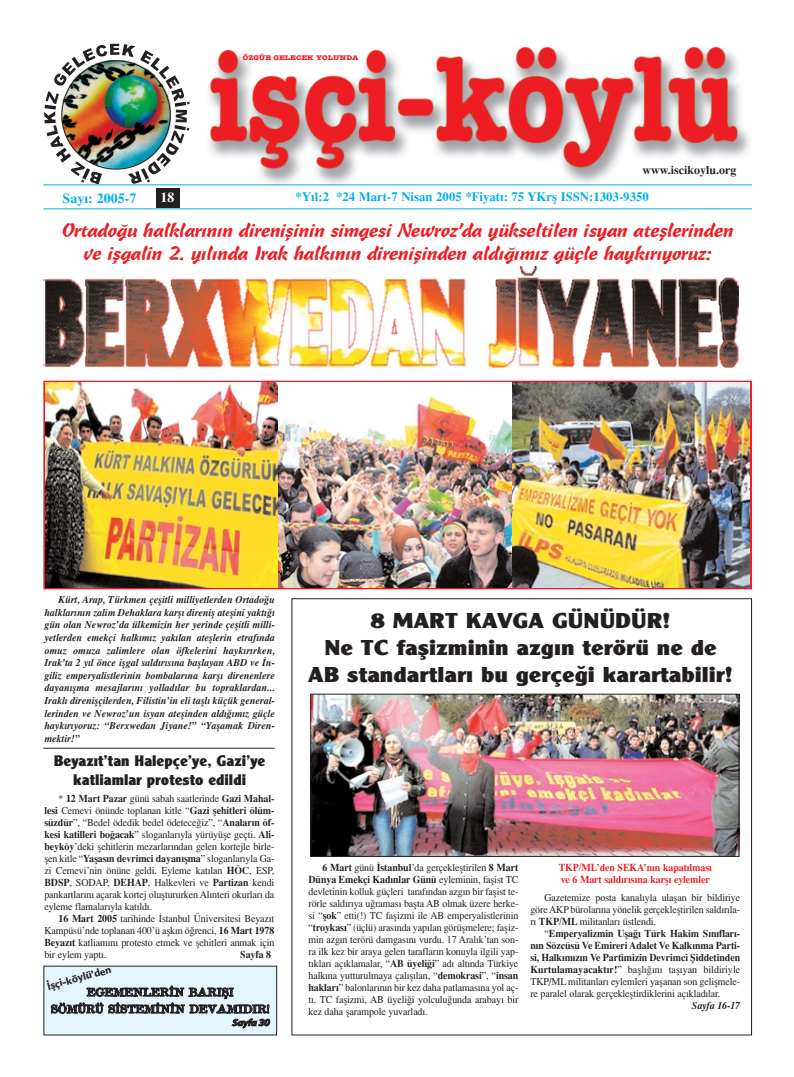
<style>
.page{position:relative;width:794px;height:1077px;background:#fff}
.page>*{position:absolute;margin:0;border:0;box-sizing:border-box;transform-origin:0 0}
.t1{font:700 22.5px/27px "Clearface Got Ex";color:#231f20;text-align:center;scale:1.14 1}
.t2{font:19px/22.8px "Cascade";letter-spacing:-.03em;color:#ee1d23;text-align:center;scale:1.14 1}
.t3{font:700 16px/19.2px "Clearface Got Ex";color:#231f20;text-align:center}
.t4{font:14px "Times Turk B";color:#00aeef}
.t5{font:14px "Times Turk B";color:#fff}
.t6{font:12.8px "Times Turk B";color:#00aeef}
.t7{font:12px/16.8px "Attic Turk";color:#231f20;text-align:center}
.t8{font:12px "Times Turk B";color:#231f20}
.t9{font:10.5px/12px "Times Turk";letter-spacing:-.01em;color:#231f20;text-align:justify;scale:.95 1}
.t10{font:10.5px/12.6px "Times Turk BI";color:#231f20;text-align:justify;scale:.95 1}
.t11{font:10.5px/12px "Times Turk B";letter-spacing:-.01em;color:#231f20;text-align:justify;scale:.95 1}
.t12{font:10.5px/12px "Times Turk B";letter-spacing:-.01em;color:#ee1d23;scale:.95 1}
.t13{font:700 10px "Adver";color:#231f20}
.t14{font:italic 700 9px "Adver";color:#231f20}
.t15{font:700 6.8px "American Typewriter";color:#ee1d23;scale:1.15 1}
.s1{font-family:"Times Turk B"}
.s2{font-family:"Times Turk"}
</style>
<div class="page">
<img style="left:202px;top:46px;width:550px;height:140px">
<img style="left:44px;top:44px;width:146px;height:140px">
<div style="left:43px;top:381px;width:709px;height:208px;border:2px solid #ee1d23"></div>
<div style="left:156px;top:188px;width:23px;height:20px;background:#231f20"></div>
<div style="left:44px;top:966px;width:233px;height:69px;background:#e5f5fc"></div>
<hr style="left:43px;top:184px;width:709px;height:1px;background:#00aeef">
<hr style="left:43px;top:208px;width:709px;height:1px;background:#00aeef">
<img style="left:312px;top:696px;width:426px;height:159px">
<div style="left:310px;top:694px;width:430px;height:163px;border:1px solid #231f20"></div>
<img style="left:43px;top:267px;width:695px;height:102px">
<img style="left:45px;top:383px;width:233px;height:204px">
<img style="left:278px;top:383px;width:235px;height:204px">
<img style="left:513px;top:383px;width:237px;height:204px">
<hr style="left:43px;top:748px;width:232px;height:1px;background:#231f20">
<p class="t15" style="left:243px;top:55px;width:102px">ÖZGÜR GELECEK YOLUNDA</p>
<p class="t8" style="left:642px;top:165px;width:95px">www.iscikoylu.org</p>
<h3 class="t4" style="left:63px;top:192px;width:75px">Say›: 2005-7</h3>
<h3 class="t5" style="left:161px;top:191px;width:15px">18</h3>
<p class="t6" style="left:296px;top:192px;width:355px">*Y›l:2 *24 Mart-7 Nisan 2005 *Fiyat›: 75 YKrfl ISSN:1303-9350</p>
<h2 class="t2" style="left:62px;top:221px;width:591px">Ortado¤u halklar›n›n direniflinin simgesi Newroz’da yükseltilen isyan atefllerinden ve iflgalin 2. y›l›nda Irak halk›n›n direniflinden ald›¤›m›z güçle hayk›r›yoruz:</h2>
<p class="t10" style="left:44px;top:594px;width:244px;text-indent:14px">Kürt, Arap, Türkmen çeflitli milliyetlerden Ortado¤u halklar›n›n zalim Dehaklara karfl› direnifl ateflini yakt›¤› gün olan Newroz’da ülkemizin her yerinde çeflitli milli&shy;yetlerden emekçi halk›m›z yak›lan atefllerin etraf›nda omuz omuza zalimlere olan öfkelerini hayk›r›rken, Irak’ta 2 y›l önce iflgal sald›r›s›na bafllayan ABD ve ‹n&shy;giliz emperyalistlerinin bombalar›na karfl› direnenlere dayan›flma mesajlar›n› yollad›lar bu topraklardan...<br>Irakl› direniflçilerden, Filistin’in eli tafll› küçük general&shy;lerinden ve Newroz’un isyan ateflinden ald›¤›m›z güçle hayk›r›yoruz: “Berxwedan Jiyane!” “Yaflamak Diren&shy;mektir!”</p>
<h3 class="t3" style="left:54px;top:753px;width:213px">Beyaz›t’tan Halepçe’ye, Gazi’ye katliamlar protesto edildi</h3>
<p class="t9" style="left:44px;top:793px;width:244px;text-indent:14px">* <span class="s1">12 Mart Pazar</span> günü sabah saatlerinde <span class="s1">Gazi Mahal&shy;lesi</span> Cemevi önünde toplanan kitle “<span class="s1">Gazi flehitleri ölüm&shy;süzdür</span>”, “Bedel ödedik bedel ödetece¤iz”, “<span class="s1">Analar›n öf&shy;kesi katilleri bo¤acak</span>” sloganlar›yla yürüyüfle geçti. <span class="s1">Ali&shy;beyköy</span>’deki flehitlerin mezarlar›ndan gelen kortejle birle&shy;flen kitle “<span class="s1">Yaflas›n devrimci dayan›flma</span>” sloganlar›yla Ga&shy;zi Cemevi’nin önüne geldi. Eyleme kat›lan <span class="s1">HÖC</span>, ESP, <span class="s1">BDSP</span>, SODAP, <span class="s1">DEHAP</span>, Halkevleri ve <span class="s1">Partizan</span> kendi pankartlar›n› açarak kortej olufltururken Al›nteri okurlar› da eyleme flamalar›yla kat›ld›.</p>
<p class="t9" style="left:44px;top:913px;width:244px;text-indent:14px"><span class="s1">16 Mart 2005</span> tarihinde ‹stanbul Üniversitesi Beyaz›t Kampüsü’nde toplanan 400’ü aflk›n ö¤renci, <span class="s1">16 Mart 1978<br>Beyaz›t</span> katliam›n› protesto etmek ve flehitleri anmak için bir eylem yapt›.</p>
<p class="t11" style="left:240px;top:950px;width:34px">Sayfa 8</p>
<p class="t13" style="left:46px;top:982px;width:67px;rotate:-15deg">‹fl çi-köylü’den</p>
<p class="t7" style="left:51px;top:985px;width:220px">EGEMENLER‹N BARIfiI<br>SÖMÜRÜ S‹STEM‹N‹N DEVAMIDIR!</p>
<p class="t14" style="left:232px;top:1019px;width:41px">Sayfa 30</p>
<h1 class="t1" style="left:308px;top:609px;width:374px">8 MART KAVGA GÜNÜDÜR!<br>Ne TC faflizminin azg›n terörü ne de<br>AB standartlar› bu gerçe¤i karartabilir!</h1>
<p class="t9" style="left:323px;top:862px;width:208px"><span class="s1">6 Mart</span> günü <span class="s1">‹stanbul</span>’da gerçeklefltirilen <span class="s1">8 Mart</span></p>
<p class="t11" style="left:308px;top:875px;width:222px">Dünya Emekçi Kad›nlar Günü <span class="s2">eyleminin, faflist TC</span></p>
<p class="t9" style="left:308px;top:886px;width:222px">devletinin kolluk güçleri taraf›ndan azg›n bir faflist te&shy;rörle sald›r›ya u¤ramas› baflta AB olmak üzere herke&shy;si “<span class="s1">flok</span>” etti(!) TC faflizmi ile AB emperyalistlerinin “<span class="s1">troykas›</span>” (üçlü) aras›nda yap›lan görüflmelere; fafliz&shy;min azg›n terörü damgas›n› vurdu. 17 Aral›k’tan son&shy;ra ilk kez bir araya gelen taraflar›n konuyla ilgili yap&shy;t›klar› aç›klamalar, “<span class="s1">AB üyeli¤i</span>” ad› alt›nda Türkiye halk›na yutturulmaya çal›fl›lan, “<span class="s1">demokrasi</span>”, “<span class="s1">insan haklar›</span>” balonlar›n›n bir kez daha patlamas›na yol aç&shy;t›. TC faflizmi, AB üyeli¤i yolculu¤unda arabay› bir kez daha flarampole yuvarlad›.</p>
<p class="t12" style="left:559px;top:863px;width:163px">TKP/ML’den SEKA’n›n kapat›lmas› ve 6 Mart sald›r›s›na karfl› eylemler</p>
<p class="t9" style="left:530px;top:892px;width:222px;text-indent:14px">Gazetemize posta kanal›yla ulaflan bir bildiriye göre AKP bürolar›na yönelik gerçeklefltirilen sald›r›la&shy;r› <span class="s1">TKP/ML</span> militanlar› üstlendi.</p>
<p class="t11" style="left:530px;top:929px;width:222px;text-indent:14px"><span class="s2">“</span>Emperyalizmin Ufla¤› Türk Hakim S›n›flar›- n›n Sözcüsü Ve Emireri Adalet Ve Kalk›nma Parti&shy;si, Halk›m›z›n Ve Partimizin Devrimci fiiddetinden</p>
<p class="t9" style="left:530px;top:964px;width:222px"><span class="s1">Kurtulamayacakt›r!</span>” bafll›¤›n› tafl›yan bildiriyle TKP/ML militanlar› eylemleri yaflanan son geliflmele&shy;re paralel olarak gerçeklefltirdiklerini aç›klad›lar.</p>
<p class="t10" style="left:692px;top:1000px;width:52px">Sayfa 16-17</p>
</div>
